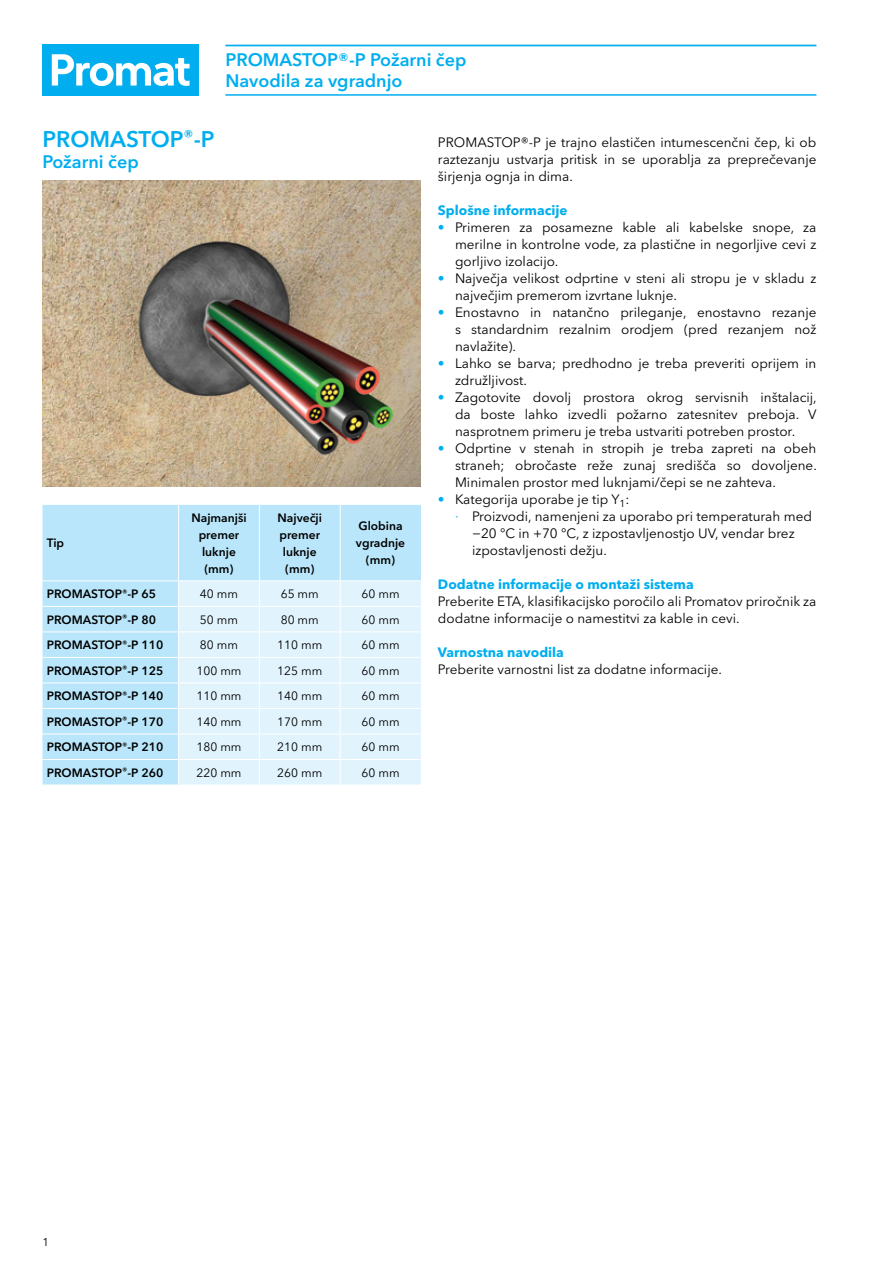
<style>
.page{position:relative;width:893px;height:1263px;background:#fff}
.page>*{position:absolute;margin:0;border:0;box-sizing:border-box;transform-origin:0 0}
.t1{font:600 22.5px "Avenir Next W1 G";color:#00aeef}
.t2{font:600 18px/21.3px "Avenir Next W1 G";color:#00aeef}
.t3{font:13.5px/17px "Avenir Next W1 G";color:#000;text-align:justify}
.t4{font:700 13.5px "Avenir Next W1 G";color:#00aeef}
.t5{font:600 12px/17px "Avenir Next W1 G";color:#000;text-align:center}
.t6{font:12px "Avenir Next W1 G";color:#000}
.t7{font:11.25px "Avenir Next W1 G";color:#000}
.s1{color:#00aeef}
</style>
<div class="page">
<div style="left:43px;top:45px;width:156px;height:51px;background:#00aeef"></div>
<svg style="left:52px;top:54px;width:138px;height:32px"></svg>
<img style="left:43px;top:181px;width:378px;height:306px">
<hr style="left:225px;top:45px;width:591px;height:1px;background:#00aeef">
<hr style="left:225px;top:94px;width:591px;height:2px;background:#00aeef">
<div style="left:43px;top:505px;width:378px;height:279px;background:#b9e6fa"></div>
<div style="left:179px;top:581px;width:242px;height:203px;background:#e1f4fd"></div>
<hr style="left:178px;top:505px;width:1px;height:75px;background:#fff">
<hr style="left:259px;top:505px;width:1px;height:75px;background:#fff">
<hr style="left:340px;top:505px;width:1px;height:75px;background:#fff">
<hr style="left:43px;top:580px;width:136px;height:1px;background:#fff">
<hr style="left:43px;top:606px;width:136px;height:1px;background:#fff">
<hr style="left:43px;top:631px;width:136px;height:1px;background:#fff">
<hr style="left:43px;top:657px;width:136px;height:1px;background:#fff">
<hr style="left:43px;top:682px;width:136px;height:1px;background:#fff">
<hr style="left:43px;top:708px;width:136px;height:1px;background:#fff">
<hr style="left:43px;top:733px;width:136px;height:1px;background:#fff">
<hr style="left:43px;top:759px;width:136px;height:1px;background:#fff">
<hr style="left:179px;top:580px;width:80px;height:1px;background:#fff">
<hr style="left:179px;top:606px;width:80px;height:1px;background:#fff">
<hr style="left:179px;top:631px;width:80px;height:1px;background:#fff">
<hr style="left:179px;top:657px;width:80px;height:1px;background:#fff">
<hr style="left:179px;top:682px;width:80px;height:1px;background:#fff">
<hr style="left:179px;top:708px;width:80px;height:1px;background:#fff">
<hr style="left:179px;top:733px;width:80px;height:1px;background:#fff">
<hr style="left:179px;top:759px;width:80px;height:1px;background:#fff">
<hr style="left:259px;top:580px;width:81px;height:1px;background:#fff">
<hr style="left:259px;top:606px;width:81px;height:1px;background:#fff">
<hr style="left:259px;top:631px;width:81px;height:1px;background:#fff">
<hr style="left:259px;top:657px;width:81px;height:1px;background:#fff">
<hr style="left:259px;top:682px;width:81px;height:1px;background:#fff">
<hr style="left:259px;top:708px;width:81px;height:1px;background:#fff">
<hr style="left:259px;top:733px;width:81px;height:1px;background:#fff">
<hr style="left:259px;top:759px;width:81px;height:1px;background:#fff">
<hr style="left:340px;top:580px;width:81px;height:1px;background:#fff">
<hr style="left:340px;top:606px;width:81px;height:1px;background:#fff">
<hr style="left:340px;top:631px;width:81px;height:1px;background:#fff">
<hr style="left:340px;top:657px;width:81px;height:1px;background:#fff">
<hr style="left:340px;top:682px;width:81px;height:1px;background:#fff">
<hr style="left:340px;top:708px;width:81px;height:1px;background:#fff">
<hr style="left:340px;top:733px;width:81px;height:1px;background:#fff">
<hr style="left:340px;top:759px;width:81px;height:1px;background:#fff">
<svg style="left:178px;top:581px;width:1px;height:203px"></svg>
<svg style="left:259px;top:581px;width:1px;height:203px"></svg>
<svg style="left:340px;top:581px;width:1px;height:203px"></svg>
<h2 class="t2" style="left:225px;top:49px;width:243px">PROMASTOP®-P Požarni čep<br>Navodila za vgradnjo</h2>
<h1 class="t1" style="left:43px;top:125px;width:174px">PROMASTOP<sup>®</sup>-P</h1>
<h2 class="t2" style="left:43px;top:151px;width:98px">Požarni čep</h2>
<p class="t5" style="left:47px;top:534px;width:19px">Tip</p>
<p class="t5" style="left:191px;top:509px;width:57px">Najmanjši premer luknje (mm)</p>
<p class="t5" style="left:277px;top:509px;width:46px">Največji premer luknje (mm)</p>
<p class="t5" style="left:356px;top:517px;width:51px">Globina vgradnje (mm)</p>
<p class="t5" style="left:47px;top:585px;width:111px">PROMASTOP<sup>®</sup>-P 65</p>
<p class="t6" style="left:200px;top:587px;width:40px">40 mm</p>
<p class="t6" style="left:281px;top:587px;width:40px">65 mm</p>
<p class="t6" style="left:361px;top:587px;width:40px">60 mm</p>
<p class="t5" style="left:47px;top:611px;width:111px">PROMASTOP<sup>®</sup>-P 80</p>
<p class="t6" style="left:200px;top:612px;width:40px">50 mm</p>
<p class="t6" style="left:281px;top:612px;width:40px">80 mm</p>
<p class="t6" style="left:361px;top:612px;width:40px">60 mm</p>
<p class="t5" style="left:47px;top:636px;width:118px">PROMASTOP<sup>®</sup>-P 110</p>
<p class="t6" style="left:200px;top:638px;width:40px">80 mm</p>
<p class="t6" style="left:277px;top:638px;width:47px">110 mm</p>
<p class="t6" style="left:361px;top:638px;width:40px">60 mm</p>
<p class="t5" style="left:47px;top:662px;width:118px">PROMASTOP<sup>®</sup>-P 125</p>
<p class="t6" style="left:196px;top:663px;width:47px">100 mm</p>
<p class="t6" style="left:277px;top:663px;width:47px">125 mm</p>
<p class="t6" style="left:361px;top:663px;width:40px">60 mm</p>
<p class="t5" style="left:47px;top:687px;width:118px">PROMASTOP<sup>®</sup>-P 140</p>
<p class="t6" style="left:196px;top:689px;width:47px">110 mm</p>
<p class="t6" style="left:277px;top:689px;width:47px">140 mm</p>
<p class="t6" style="left:361px;top:689px;width:40px">60 mm</p>
<p class="t5" style="left:47px;top:713px;width:118px">PROMASTOP<sup>®</sup>-P 170</p>
<p class="t6" style="left:196px;top:714px;width:47px">140 mm</p>
<p class="t6" style="left:277px;top:714px;width:47px">170 mm</p>
<p class="t6" style="left:361px;top:714px;width:40px">60 mm</p>
<p class="t5" style="left:47px;top:738px;width:118px">PROMASTOP<sup>®</sup>-P 210</p>
<p class="t6" style="left:196px;top:740px;width:47px">180 mm</p>
<p class="t6" style="left:277px;top:740px;width:47px">210 mm</p>
<p class="t6" style="left:361px;top:740px;width:40px">60 mm</p>
<p class="t5" style="left:47px;top:764px;width:118px">PROMASTOP<sup>®</sup>-P 260</p>
<p class="t6" style="left:196px;top:765px;width:47px">220 mm</p>
<p class="t6" style="left:277px;top:765px;width:47px">260 mm</p>
<p class="t6" style="left:361px;top:765px;width:40px">60 mm</p>
<p class="t3" style="left:438px;top:134px;width:380px">PROMASTOP®-P je trajno elastičen intumescenčni čep, ki ob raztezanju ustvarja pritisk in se uporablja za preprečevanje širjenja ognja in dima.</p>
<p class="t4" style="left:438px;top:202px;width:131px">Splošne informacije</p>
<p class="t3" style="left:455px;top:219px;width:363px;text-indent:-17px"><span class="s1">•</span> Primeren za posamezne kable ali kabelske snope, za merilne in kontrolne vode, za plastične in negorljive cevi z gorljivo izolacijo.</p>
<p class="t3" style="left:455px;top:270px;width:363px;text-indent:-17px"><span class="s1">•</span> Največja velikost odprtine v steni ali stropu je v skladu z največjim premerom izvrtane luknje.</p>
<p class="t3" style="left:455px;top:304px;width:363px;text-indent:-17px"><span class="s1">•</span> Enostavno in natančno prileganje, enostavno rezanje s standardnim rezalnim orodjem (pred rezanjem nož navlažite).</p>
<p class="t3" style="left:455px;top:355px;width:363px;text-indent:-17px"><span class="s1">•</span> Lahko se barva; predhodno je treba preveriti oprijem in združljivost.</p>
<p class="t3" style="left:455px;top:389px;width:363px;text-indent:-17px"><span class="s1">•</span> Zagotovite dovolj prostora okrog servisnih inštalacij, da boste lahko izvedli požarno zatesnitev preboja. V nasprotnem primeru je treba ustvariti potreben prostor.</p>
<p class="t3" style="left:455px;top:440px;width:363px;text-indent:-17px"><span class="s1">•</span> Odprtine v stenah in stropih je treba zapreti na obeh straneh; obročaste reže zunaj središča so dovoljene.<br>Minimalen prostor med luknjami/čepi se ne zahteva.</p>
<p class="t3" style="left:438px;top:491px;width:193px"><span class="s1">•</span> Kategorija uporabe je tip Y<sub>1</sub>:</p>
<p class="t3" style="left:455px;top:508px;width:358px"><span class="s1">∙</span> Proizvodi, namenjeni za uporabo pri temperaturah med</p>
<p class="t3" style="left:472px;top:525px;width:324px">−20 °C in +70 °C, z izpostavljenostjo UV, vendar brez</p>
<p class="t3" style="left:472px;top:542px;width:136px">izpostavljenosti dežju.</p>
<p class="t4" style="left:438px;top:576px;width:257px">Dodatne informacije o montaži sistema</p>
<p class="t3" style="left:438px;top:593px;width:380px">Preberite ETA, klasifikacijsko poročilo ali Promatov priročnik za dodatne informacije o namestitvi za kable in cevi.</p>
<p class="t4" style="left:438px;top:644px;width:127px">Varnostna navodila</p>
<p class="t3" style="left:438px;top:661px;width:285px">Preberite varnostni list za dodatne informacije.</p>
<p class="t7" style="left:43px;top:1235px;width:8px">1</p>
</div>
